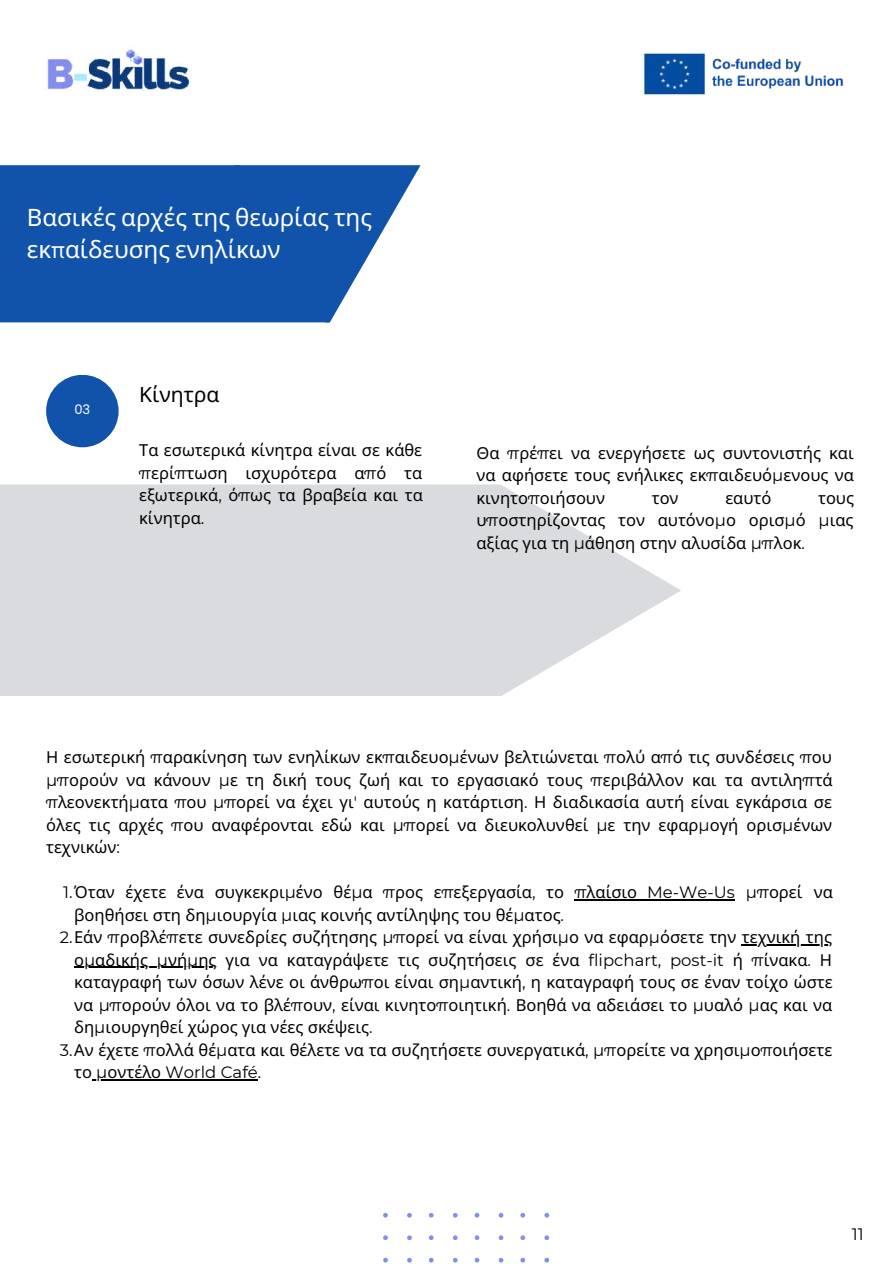
<style>
.page{position:relative;width:893px;height:1264px;background:#fff}
.page>*{position:absolute;margin:0;border:0;box-sizing:border-box;transform-origin:0 0}
.t1{font:24px/32.5px "Noto Sans";color:#fff}
.t2{font:21px "Noto Sans";color:#000}
.t3{font:16.5px/22.5px "Noto Sans";color:#000;text-align:justify}
.t4{font:16.5px "Montserrat";color:#000}
.t5{font:13.05px "Poppins";color:#fff}
.s1{font-family:"Questrial"}
.s2{font-family:"Montserrat"}
.s3{font-family:"Noto Sans"}
</style>
<div class="page">
<svg style="left:330px;top:165px;width:90px;height:157px"></svg>
<div style="left:0;top:165px;width:330px;height:157px;background:#1153aa"></div>
<svg style="left:383px;top:1212px;width:166px;height:50px"></svg>
<img style="left:47px;top:49px;width:143px;height:42px">
<img style="left:643px;top:52px;width:201px;height:44px">
<hr style="left:574px;top:899px;width:160px;height:1px;background:#000">
<hr style="left:741px;top:944px;width:90px;height:1px;background:#000">
<hr style="left:74px;top:966px;width:142px;height:2px;background:#000">
<hr style="left:92px;top:1079px;width:166px;height:1px;background:#000">
<div style="left:46px;top:375px;width:73px;height:72px;background:#1153aa;border-radius:50%"></div>
<svg style="left:0;top:484px;width:680px;height:212px;fill:#d9dbdf"></svg>
<h1 class="t1" style="left:27px;top:200px;width:347px">Βασικές αρχές της θεωρίας της εκ<span class="s1">π</span>αίδευσης ενηλίκων</h1>
<p class="t5" style="left:74px;top:400px;width:17px">03</p>
<p class="t2" style="left:139px;top:380px;width:82px">Κίνητρα</p>
<p class="t3" style="left:139px;top:439px;width:285px">Τα εσωτερικά κίνητρα είναι σε κάθε <span class="s2">π</span>ερί<span class="s2">π</span>τωση ισχυρότερα α<span class="s2">π</span>ό τα εξωτερικά<span class="s2">,</span> ό<span class="s2">π</span>ως τα βραβεία και τα κίνητρα<span class="s2">.</span></p>
<p class="t3" style="left:476px;top:441px;width:379px">Θα <span class="s2">π</span>ρέ<span class="s2">π</span>ει να ενεργήσετε ως συντονιστής και να αφήσετε τους ενήλικες εκ<span class="s2">π</span>αιδευό<span class="s2">μ</span>ενους να κινητο<span class="s2">π</span>οιήσουν</p>
<p class="t3" style="left:651px;top:486px;width:28px">τον</p>
<p class="t3" style="left:725px;top:486px;width:48px">εαυτό</p>
<p class="t3" style="left:476px;top:486px;width:379px;text-indent:341px">τους υ<span class="s2">π</span>οστηρίζοντας τον αυτόνο<span class="s2">μ</span>ο ορισ<span class="s2">μ</span>ό <span class="s2">μ</span>ιας αξίας για τη <span class="s2">μ</span>άθηση στην αλυσίδα <span class="s2">μπ</span>λοκ<span class="s2">.</span></p>
<p class="t3" style="left:46px;top:745px;width:788px">Η εσωτερική <span class="s2">π</span>αρακίνηση των ενηλίκων εκ<span class="s2">π</span>αιδευο<span class="s2">μ</span>ένων βελτιώνεται <span class="s2">π</span>ολύ α<span class="s2">π</span>ό τις συνδέσεις <span class="s2">π</span>ου <span class="s2">μπ</span>ορούν να κάνουν <span class="s2">μ</span>ε τη δική τους ζωή και το εργασιακό τους <span class="s2">π</span>εριβάλλον και τα αντιλη<span class="s2">π</span>τά <span class="s2">π</span>λεονεκτή<span class="s2">μ</span>ατα <span class="s2">π</span>ου <span class="s2">μπ</span>ορεί να έχει γι<span class="s2">'</span> αυτούς η κατάρτιση<span class="s2">.</span> Η διαδικασία αυτή είναι εγκάρσια σε όλες τις αρχές <span class="s2">π</span>ου αναφέρονται εδώ και <span class="s2">μπ</span>ορεί να διευκολυνθεί <span class="s2">μ</span>ε την εφαρ<span class="s2">μ</span>ογή ορισ<span class="s2">μ</span>ένων τεχνικών<span class="s2">:</span></p>
<p class="t3" style="left:63px;top:880px;width:771px"><span class="s2">1.</span>Όταν έχετε ένα συγκεκρι<span class="s2">μ</span>ένο θέ<span class="s2">μ</span>α <span class="s2">π</span>ρος ε<span class="s2">π</span>εξεργασία<span class="s2">,</span> το <span class="s2">π</span>λαίσιο <span class="s2">Me-We-Us μπ</span>ορεί να</p>
<p class="t3" style="left:74px;top:903px;width:491px">βοηθήσει στη δη<span class="s2">μ</span>ιουργία <span class="s2">μ</span>ιας κοινής αντίληψης του θέ<span class="s2">μ</span>ατος<span class="s2">.</span></p>
<p class="t3" style="left:60px;top:925px;width:773px"><span class="s2">2.</span>Εάν <span class="s2">π</span>ροβλέ<span class="s2">π</span>ετε συνεδρίες συζήτησης <span class="s2">μπ</span>ορεί να είναι χρήσι<span class="s2">μ</span>ο να εφαρ<span class="s2">μ</span>όσετε την τεχνική της</p>
<p class="t3" style="left:74px;top:948px;width:759px">ο<span class="s2">μ</span>αδικής <span class="s2">μ</span>νή<span class="s2">μ</span>ης για να καταγράψετε τις συζητήσεις σε ένα <span class="s2">flipchart, post-it</span> ή <span class="s2">π</span>ίνακα<span class="s2">.</span> Η</p>
<p class="t3" style="left:74px;top:970px;width:760px">καταγραφή των όσων λένε οι άνθρω<span class="s2">π</span>οι είναι ση<span class="s2">μ</span>αντική<span class="s2">,</span> η καταγραφή τους σε έναν τοίχο ώστε</p>
<p class="t3" style="left:74px;top:993px;width:759px">να <span class="s2">μπ</span>ορούν όλοι να το βλέ<span class="s2">π</span>ουν<span class="s2">,</span> είναι κινητο<span class="s2">π</span>οιητική<span class="s2">.</span> Βοηθά να αδειάσει το <span class="s2">μ</span>υαλό <span class="s2">μ</span>ας και να</p>
<p class="t3" style="left:74px;top:1015px;width:300px">δη<span class="s2">μ</span>ιουργηθεί χώρος για νέες σκέψεις<span class="s2">.</span></p>
<p class="t3" style="left:60px;top:1038px;width:774px"><span class="s2">3.</span>Αν έχετε <span class="s2">π</span>ολλά θέ<span class="s2">μ</span>ατα και θέλετε να τα συζητήσετε συνεργατικά<span class="s2">, μπ</span>ορείτε να χρησι<span class="s2">μ</span>ο<span class="s2">π</span>οιήσετε</p>
<p class="t4" style="left:74px;top:1062px;width:189px"><span class="s3">το</span> μ<span class="s3">οντέλο</span> World Café.</p>
<p class="t4" style="left:851px;top:1224px;width:13px">11</p>
</div>
